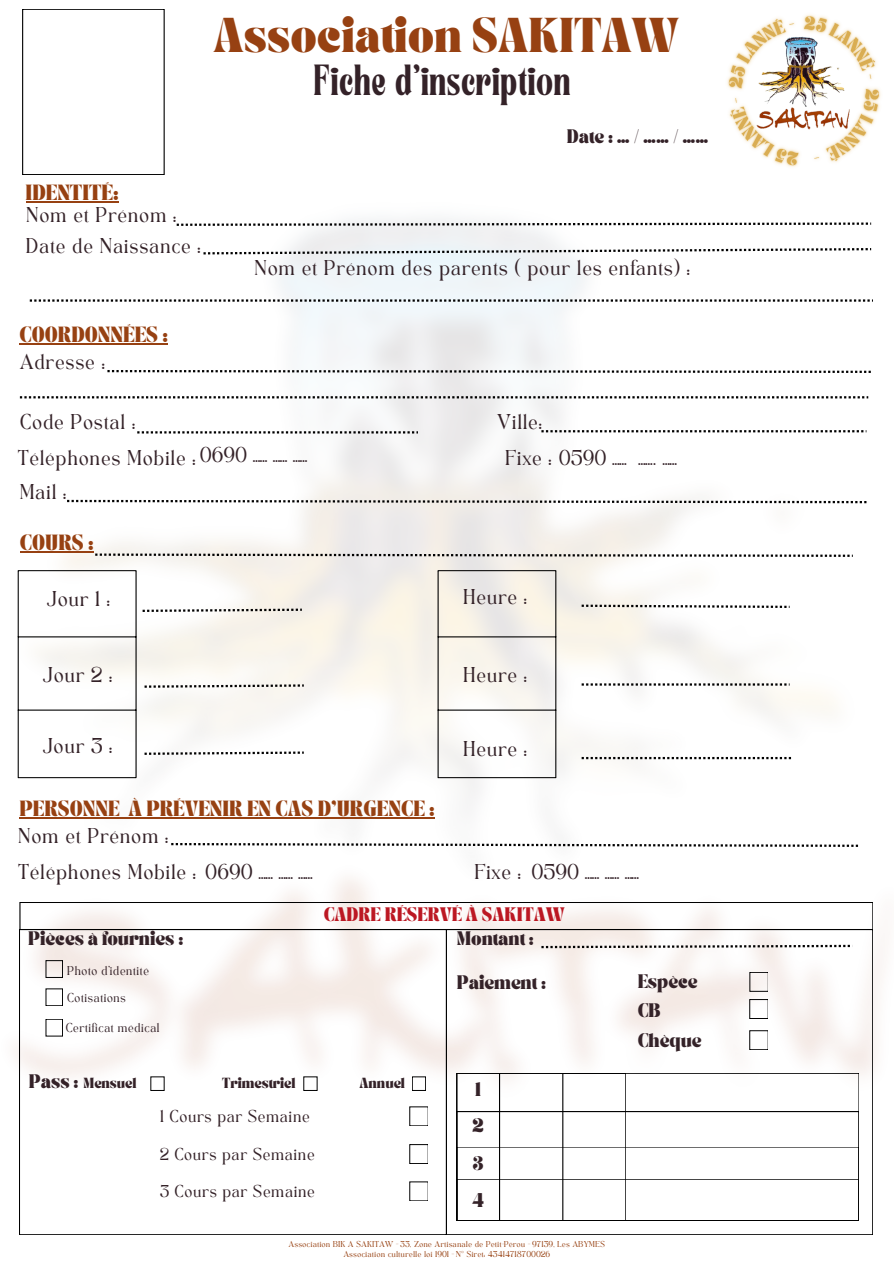
<style>
.page{position:relative;width:894px;height:1264px;background:#fff}
.page>*{position:absolute;margin:0;border:0;box-sizing:border-box;transform-origin:0 0}
.t1{font:43.5px "Tan Harmoni";color:#342228}
.t2{font:700 30px "TANASHFORD";color:#974112}
.t3{font:15px "TAN Angleton";color:#342228}
.t4{font:700 13.5px "TANASHFORD";color:#974112}
.t5{font:700 12px "TANASHFORD";color:#342228}
.t6{font:12px "TAN Angleton";color:#342228}
.t7{font:700 12px "TANASHFORD";color:#bc1823}
.t8{font:9px "TAN Angleton";color:#342228}
.t9{font:700 9px "TANASHFORD";color:#342228}
.t10{font:6px "TAN Angleton";color:#974112}
</style>
<div class="page">
<img style="left:15px;top:201px;width:865px;height:948px">
<img style="left:727px;top:14px;width:154px;height:153px">
<img style="left:755px;top:33px;width:96px;height:99px">
<svg style="left:177px;top:222px;width:693px;height:4px"></svg>
<svg style="left:203px;top:248px;width:667px;height:6px"></svg>
<svg style="left:30px;top:299px;width:842px;height:3px"></svg>
<svg style="left:107px;top:370px;width:763px;height:3px"></svg>
<svg style="left:20px;top:396px;width:848px;height:2px"></svg>
<svg style="left:137px;top:431px;width:281px;height:2px"></svg>
<svg style="left:541px;top:430px;width:325px;height:2px"></svg>
<svg style="left:67px;top:500px;width:799px;height:3px"></svg>
<hr style="left:18px;top:571px;width:1px;height:206px;background:#000">
<hr style="left:136px;top:571px;width:1px;height:206px;background:#000">
<hr style="left:18px;top:570px;width:118px;height:1px;background:#000">
<hr style="left:18px;top:636px;width:118px;height:1px;background:#000">
<hr style="left:18px;top:709px;width:118px;height:1px;background:#000">
<hr style="left:18px;top:777px;width:118px;height:1px;background:#000">
<svg style="left:142px;top:608px;width:160px;height:4px"></svg>
<svg style="left:144px;top:684px;width:160px;height:3px"></svg>
<svg style="left:144px;top:751px;width:160px;height:4px"></svg>
<svg style="left:581px;top:604px;width:208px;height:4px"></svg>
<svg style="left:581px;top:683px;width:208px;height:2px"></svg>
<svg style="left:581px;top:757px;width:209px;height:2px"></svg>
<svg style="left:95px;top:553px;width:757px;height:4px"></svg>
<svg style="left:171px;top:843px;width:686px;height:4px"></svg>
<div style="left:19px;top:929px;width:427px;height:305px;border:1px solid #000"></div>
<hr style="left:437px;top:571px;width:1px;height:206px;background:#000">
<hr style="left:555px;top:571px;width:1px;height:206px;background:#000">
<hr style="left:437px;top:570px;width:119px;height:1px;background:#000">
<hr style="left:437px;top:636px;width:119px;height:1px;background:#000">
<hr style="left:437px;top:709px;width:119px;height:1px;background:#000">
<hr style="left:437px;top:777px;width:119px;height:1px;background:#000">
<div style="left:446px;top:929px;width:426px;height:305px;border:1px solid #000"></div>
<div style="left:20px;top:902px;width:852px;height:27px;border:1px solid #000"></div>
<div style="left:46px;top:960px;width:17px;height:17px;border:1px solid #000"></div>
<div style="left:46px;top:1019px;width:17px;height:17px;border:1px solid #000"></div>
<svg style="left:541px;top:944px;width:311px;height:4px"></svg>
<div style="left:23px;top:9px;width:141px;height:166px;border:1px solid #000"></div>
<hr style="left:26px;top:201px;width:92px;height:2px;background:#974112">
<hr style="left:19px;top:343px;width:149px;height:1px;background:#974112">
<hr style="left:20px;top:551px;width:74px;height:1px;background:#974112">
<hr style="left:19px;top:817px;width:101px;height:1px;background:#974112">
<hr style="left:128px;top:817px;width:306px;height:1px;background:#974112">
<div style="left:456px;top:1073px;width:43px;height:147px;border:1px solid #000"></div>
<svg style="left:499px;top:1073px;width:124px;height:145px"></svg>
<div style="left:456px;top:1111px;width:402px;height:109px;border:1px solid #000"></div>
<h4 class="t2" style="left:213px;top:16px;width:467px">Association SAKITAW</h4>
<h4 class="t1" style="left:313px;top:64px;width:259px">Fiche d’inscription</h4>
<h4 class="t5" style="left:566px;top:129px;width:143px">Date:…/……/……</h4>
<h4 class="t4" style="left:26px;top:184px;width:94px">IDENTITÉ:</h4>
<h2 class="t3" style="left:26px;top:206px;width:152px">Nom et Prénom :</h2>
<h1 class="t3" style="left:26px;top:237px;width:177px">Date de Naissance :</h1>
<h4 class="t3" style="left:254px;top:260px;width:437px">Nom et Prénom des parents ( pour les enfants) :</h4>
<h4 class="t4" style="left:19px;top:326px;width:150px">COORDONNÉES :</h4>
<p class="t3" style="left:19px;top:353px;width:87px">Adresse :</p>
<p class="t3" style="left:19px;top:414px;width:118px">Code Postal :</p>
<h3 class="t3" style="left:497px;top:414px;width:47px">Ville:</h3>
<h4 class="t3" style="left:17px;top:450px;width:180px">Téléphones Mobile :</h4>
<h5 class="t3" style="left:200px;top:447px;width:109px">0690 …… …… ……</h5>
<h4 class="t3" style="left:504px;top:450px;width:173px">Fixe : 0590 …… ……. ……</h4>
<h3 class="t3" style="left:19px;top:484px;width:49px">Mail :</h3>
<h4 class="t4" style="left:20px;top:534px;width:75px">COURS :</h4>
<h4 class="t3" style="left:47px;top:591px;width:65px">Jour 1 :</h4>
<h4 class="t3" style="left:43px;top:666px;width:72px">Jour 2 :</h4>
<h4 class="t3" style="left:42px;top:737px;width:72px">Jour 3 :</h4>
<h4 class="t4" style="left:19px;top:800px;width:416px">PERSONNE À PRÉVENIR EN CAS D’URGENCE :</h4>
<h4 class="t3" style="left:18px;top:827px;width:152px">Nom et Prénom :</h4>
<h5 class="t3" style="left:463px;top:588px;width:66px">Heure :</h5>
<h4 class="t3" style="left:463px;top:666px;width:66px">Heure :</h4>
<h4 class="t3" style="left:463px;top:740px;width:66px">Heure :</h4>
<h4 class="t3" style="left:18px;top:863px;width:180px">Téléphones Mobile :</h4>
<h4 class="t3" style="left:205px;top:863px;width:109px">0690 …… …… ……</h4>
<h6 class="t3" style="left:474px;top:863px;width:49px">Fixe :</h6>
<p class="t3" style="left:531px;top:863px;width:109px">0590 …… …… ……</p>
<p class="t7" style="left:323px;top:906px;width:242px">CADRE RÉSERVÉ À SAKITAW</p>
<p class="t5" style="left:28px;top:931px;width:157px">Pièces à fournies :</p>
<p class="t8" style="left:67px;top:965px;width:84px">Photo d’identité</p>
<p class="t8" style="left:67px;top:992px;width:61px">Cotisations</p>
<p class="t8" style="left:65px;top:1023px;width:96px">Certificat médical</p>
<h4 class="t5" style="left:456px;top:931px;width:79px">Montant :</h4>
<p class="t5" style="left:456px;top:974px;width:91px">Paiement :</p>
<p class="t5" style="left:637px;top:973px;width:61px">Espèce</p>
<p class="t5" style="left:637px;top:1002px;width:25px">CB</p>
<h6 class="t5" style="left:637px;top:1032px;width:65px">Chèque</h6>
<p class="t5" style="left:474px;top:1082px;width:8px">1</p>
<p class="t5" style="left:472px;top:1117px;width:13px">2</p>
<p class="t5" style="left:472px;top:1155px;width:13px">3</p>
<p class="t5" style="left:472px;top:1192px;width:14px">4</p>
<p class="t10" style="left:288px;top:1240px;width:318px">Association BIK A SAKITAW - 33, Zone Artisanale de Petit-Pérou - 97139, Les ABYMES</p>
<p class="t10" style="left:343px;top:1250px;width:208px">Association culturelle loi 1901 - N° Siret: 43414718700026</p>
<p class="t5" style="left:29px;top:1073px;width:51px">Pass :</p>
<p class="t9" style="left:84px;top:1077px;width:54px">Mensuel</p>
<h4 class="t9" style="left:222px;top:1077px;width:75px">Trimestriel</h4>
<h4 class="t9" style="left:359px;top:1077px;width:47px">Annuel</h4>
<p class="t6" style="left:160px;top:1109px;width:152px">1 Cours par Semaine</p>
<p class="t6" style="left:160px;top:1147px;width:157px">2 Cours par Semaine</p>
<p class="t6" style="left:160px;top:1184px;width:157px">3 Cours par Semaine</p>
</div>
